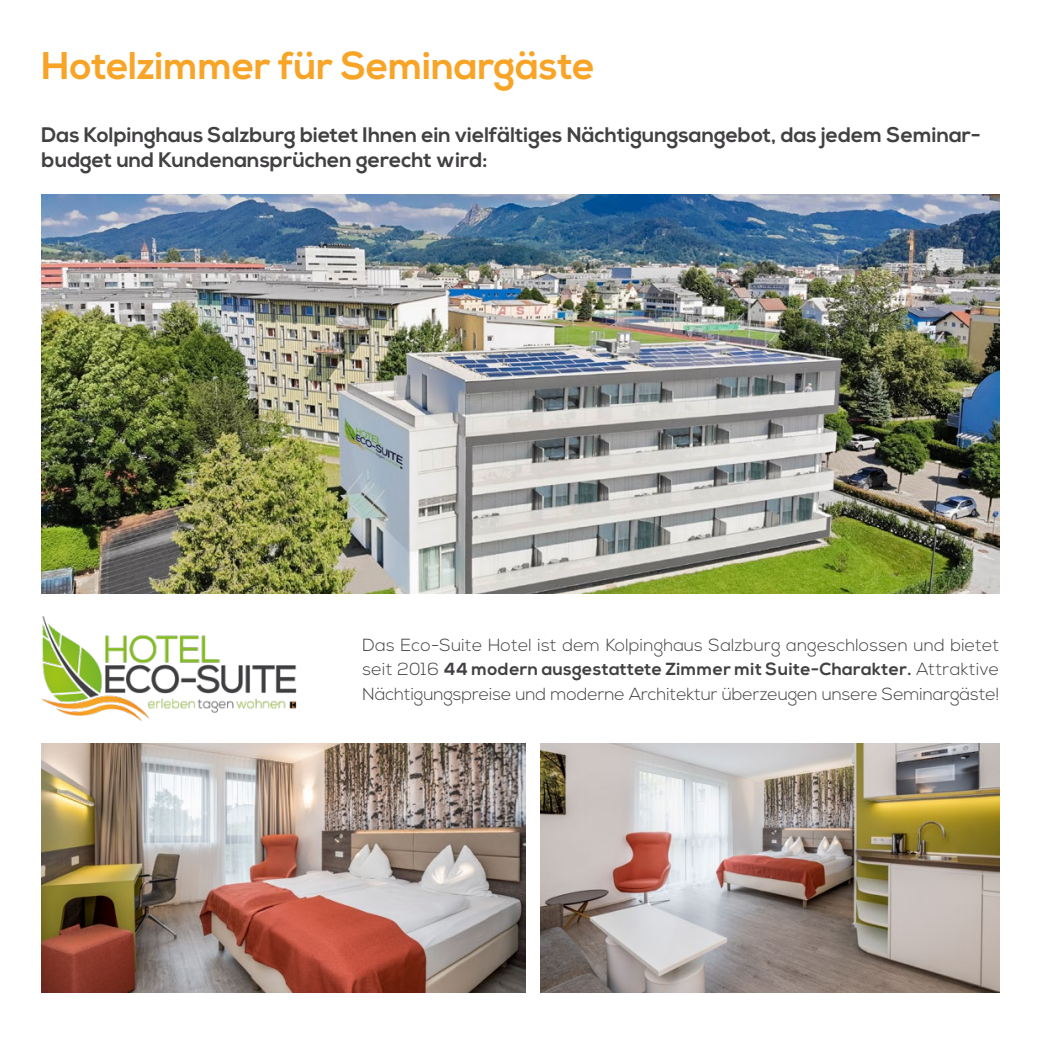
<style>
.page{position:relative;width:1042px;height:1042px;background:#fff}
.page>*{position:absolute;margin:0;border:0;box-sizing:border-box;transform-origin:0 0}
.t1{font:700 38.5px "Nexa";letter-spacing:-.005em;color:#f7a427}
.t2{font:700 21px/24.5px "Nexa";color:#424042}
.t3{font:300 17.5px/24.5px "Nexa";letter-spacing:-.005em;color:#424042;text-align:justify}
.s1{font-weight:700}
</style>
<div class="page">
<img style="left:42px;top:194px;width:957px;height:400px">
<img style="left:42px;top:616px;width:255px;height:104px">
<img style="left:42px;top:744px;width:483px;height:248px">
<img style="left:541px;top:744px;width:458px;height:248px">
<h1 class="t1" style="left:42px;top:43px;width:555px">Hotelzimmer für Seminargäste</h1>
<p class="t2" style="left:42px;top:124px;width:940px">Das Kolpinghaus Salzburg bietet Ihnen ein vielfältiges Nächtigungsangebot, das jedem Seminar&shy;budget und Kundenansprüchen gerecht wird:</p>
<p class="t3" style="left:362px;top:633px;width:638px">Das Eco-Suite Hotel ist dem Kolpinghaus Salzburg angeschlossen und bietet seit 2016 <span class="s1">44 modern ausgestattete Zimmer mit Suite-Charakter.</span> Attraktive Nächtigungspreise und moderne Architektur überzeugen unsere Seminargäste!</p>
</div>
